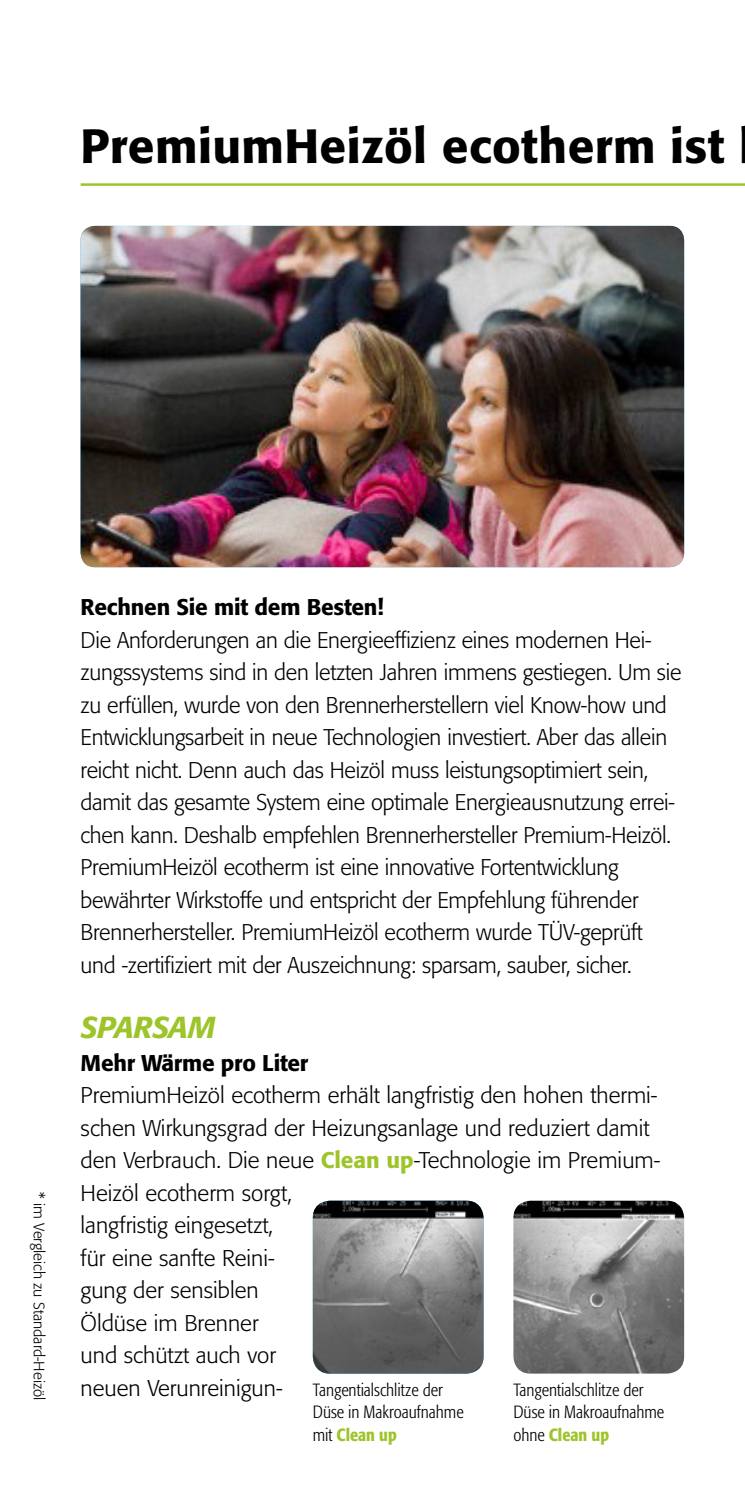
<style>
.page{position:relative;width:745px;height:1489px;background:#fff}
.page>*{position:absolute;margin:0;border:0;box-sizing:border-box;transform-origin:0 0}
.t1{font:500 47.5px "Formata";letter-spacing:.01em;color:#000}
.t2{font:italic 500 30px "Formata";letter-spacing:-.01em;color:#9dc42a}
.t3{font:300 22.5px/32.5px "Formata";letter-spacing:-.01em;color:#000}
.t4{font:500 22.5px "Formata";letter-spacing:-.01em;color:#000}
.t5{font:300 condensed 17.5px/22.5px "Formata";color:#000}
.t6{font:300 15px "Formata";color:#000}
.s1{font-weight:500;color:#9dc42a}
</style>
<div class="page">
<hr style="left:81px;top:183px;width:663px;height:3px;background:#9dc42a">
<img style="left:81px;top:226px;width:602px;height:341px">
<img style="left:312px;top:1200px;width:171px;height:173px">
<img style="left:513px;top:1200px;width:170px;height:173px">
<h1 class="t1" style="left:81px;top:117px;width:645px">PremiumHeizöl ecotherm ist</h1>
<p class="t6" style="left:48px;top:1191px;width:210px;rotate:90deg">* im Vergleich zu Standard-Heizöl</p>
<p class="t4" style="left:81px;top:593px;width:304px">Rechnen Sie mit dem Besten!</p>
<p class="t3" style="left:81px;top:623px;width:602px">Die Anforderungen an die Energieeffizienz eines modernen Hei&shy;zungssystems sind in den letzten Jahren immens gestiegen. Um sie zu erfüllen, wurde von den Brennerherstellern viel Know-how und Entwicklungsarbeit in neue Technologien investiert. Aber das allein reicht nicht. Denn auch das Heizöl muss leistungsoptimiert sein, damit das gesamte System eine optimale Energieausnutzung errei&shy;chen kann. Deshalb empfehlen Brennerhersteller Premium-Heizöl.<br>PremiumHeizöl ecotherm ist eine innovative Fortentwicklung bewährter Wirkstoffe und entspricht der Empfehlung führender Brennerhersteller. PremiumHeizöl ecotherm wurde TÜV-geprüft und -zertifiziert mit der Auszeichnung: sparsam, sauber, sicher.</p>
<h2 class="t2" style="left:81px;top:1009px;width:136px">SPARSAM</h2>
<p class="t4" style="left:81px;top:1048px;width:229px">Mehr Wärme pro Liter</p>
<p class="t3" style="left:81px;top:1079px;width:581px">PremiumHeizöl ecotherm erhält langfristig den hohen thermi&shy;schen Wirkungsgrad der Heizungsanlage und reduziert damit den Verbrauch. Die neue <span class="s1">Clean up</span>-Technologie im Premium-Heizöl ecotherm sorgt,<br>langfristig eingesetzt,<br>für eine sanfte Reini-<br>gung der sensiblen<br>Öldüse im Brenner<br>und schützt auch vor<br>neuen Verunreinigun-</p>
<p class="t5" style="left:513px;top:1378px;width:152px">Tangentialschlitze der<br>Düse in Makroaufnahme ohne <span class="s1">Clean up</span></p>
<p class="t5" style="left:312px;top:1378px;width:152px">Tangentialschlitze der<br>Düse in Makroaufnahme mit <span class="s1">Clean up</span></p>
</div>
